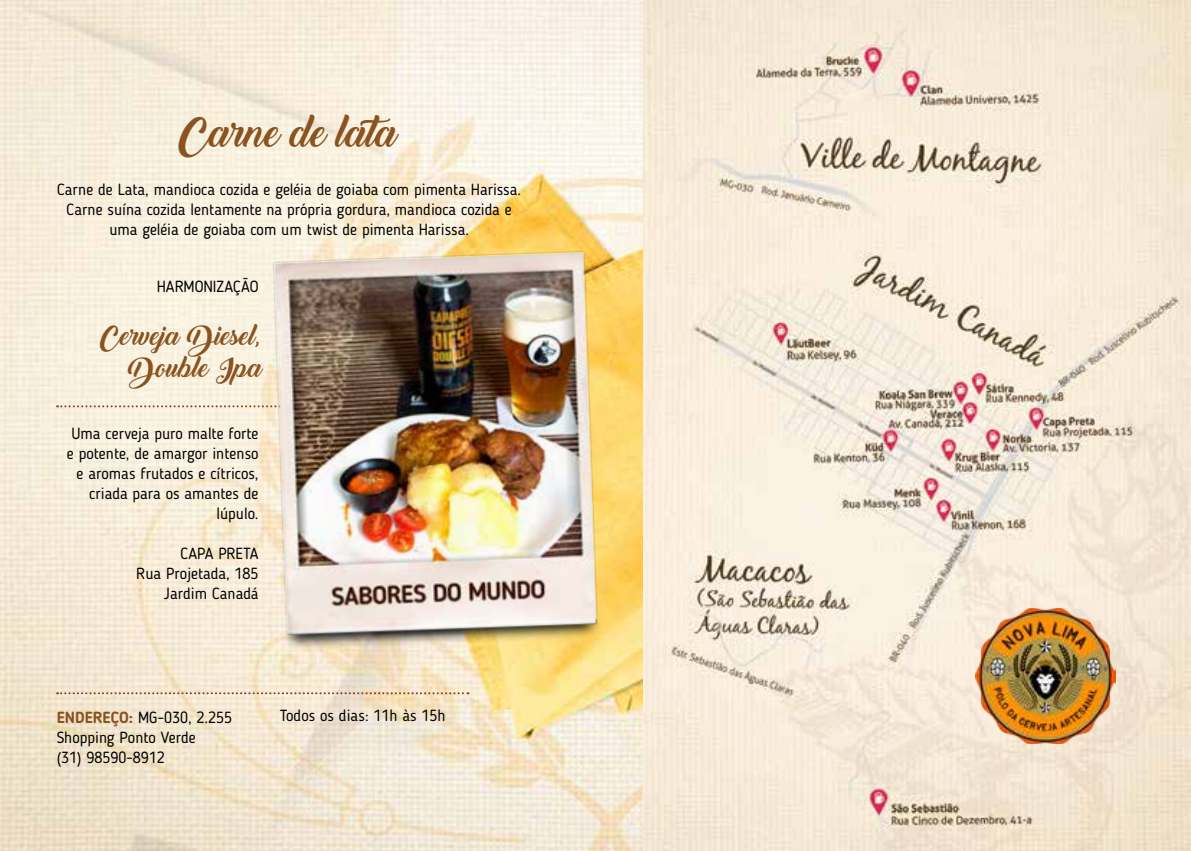
<style>
.page{position:relative;width:1191px;height:851px;background:#fff}
.page>*{position:absolute;margin:0;border:0;box-sizing:border-box;transform-origin:0 0}
.t1{font:40px "Backto Black Demo";color:#8a531f}
.t2{font:26px/32px "Backto Black Demo";color:#8a531f;text-align:right}
.t3{font:16px/20px "Blogger Sans";color:#000;text-align:right}
.s1{font-weight:700;color:#8a531f}
</style>
<div class="page">
<img style="left:0;top:0;width:643px;height:850px">
<svg style="left:57px;top:692px;width:411px;height:2px"></svg>
<svg style="left:57px;top:405px;width:190px;height:2px"></svg>
<img style="left:247px;top:227px;width:371px;height:440px">
<img style="left:643px;top:0;width:548px;height:850px">
<img style="left:975px;top:608px;width:140px;height:135px">
<h1 class="t1" style="left:180px;top:109px;width:219px">Carne de lata</h1>
<p class="t3" style="left:57px;top:179px;width:465px;text-align:center">Carne de Lata, mandioca cozida e geléia de goiaba com pimenta Harissa.<br>Carne suína cozida lentamente na própria gordura, mandioca cozida e uma geléia de goiaba com um twist de pimenta Harissa.</p>
<p class="t3" style="left:157px;top:276px;width:103px">HARMONIZAÇÃO</p>
<h2 class="t2" style="left:101px;top:319px;width:163px">Cerveja Diesel,<br>Double Ipa</h2>
<p class="t3" style="left:67px;top:423px;width:193px">Uma cerveja puro malte forte e potente, de amargor intenso e aromas frutados e cítricos, criada para os amantes de lúpulo.</p>
<p class="t3" style="left:136px;top:543px;width:124px">CAPA PRETA<br>Rua Projetada, 185<br>Jardim Canadá</p>
<p class="t3" style="left:57px;top:707px;width:177px;text-align:left"><span class="s1">ENDEREÇO:</span> MG-030, 2.255<br>Shopping Ponto Verde<br>(31) 98590-8912</p>
<p class="t3" style="left:280px;top:705px;width:167px">Todos os dias: 11h às 15h</p>
</div>
